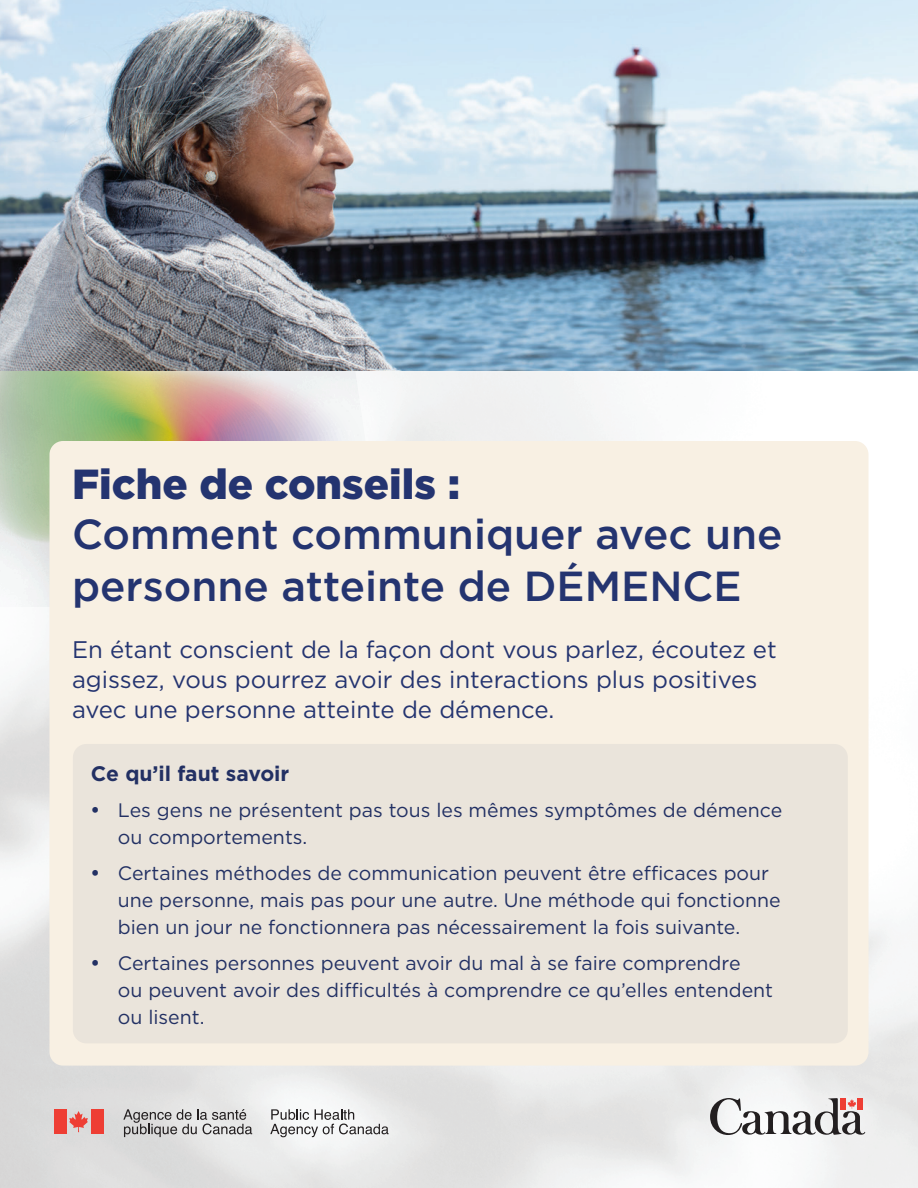
<style>
.page{position:relative;width:918px;height:1188px;background:#fff}
.page>*{position:absolute;margin:0;border:0;box-sizing:border-box;transform-origin:0 0}
.t1{font:500 42px/52.5px "Gotham HTF";color:#243470}
.t2{font:900 42px "Gotham HTF";color:#243470}
.t3{font:24px/30px "Gotham HTF";color:#243470}
.t4{font:700 21px "Gotham HTF";color:#243470}
.t5{font:19.5px/27px "Gotham HTF";color:#243470}
</style>
<div class="page">
<img style="left:0;top:371px;width:918px;height:817px">
<svg style="left:14px;top:371px;width:258px;height:186px;background:#bfc8b8"></svg>
<img style="left:34px;top:371px;width:221px;height:176px">
<svg style="left:710px;top:1098px;width:155px;height:37px"></svg>
<div style="left:54px;top:1109px;width:12px;height:25px;background:#ee3e34"></div>
<svg style="left:69px;top:1111px;width:19px;height:21px"></svg>
<div style="left:91px;top:1109px;width:12px;height:25px;background:#ee3e34"></div>
<svg style="left:270px;top:1109px;width:119px;height:28px"></svg>
<svg style="left:123px;top:1109px;width:129px;height:28px;background:#b7b7b6"></svg>
<img style="left:0;top:0;width:918px;height:371px">
<div style="left:50px;top:441px;width:818px;height:625px;background:#f8f0e3;border-radius:14px"></div>
<div style="left:73px;top:744px;width:775px;height:299px;background:#eae4db;border-radius:14px"></div>
<h1 class="t2" style="left:72px;top:460px;width:390px">Fiche de conseils :</h1>
<h1 class="t1" style="left:72px;top:507px;width:712px">Comment communiquer avec une personne atteinte de DÉMENCE</h1>
<p class="t3" style="left:72px;top:635px;width:706px">En étant conscient de la façon dont vous parlez, écoutez et agissez, vous pourrez avoir des interactions plus positives avec une personne atteinte de démence.</p>
<p class="t4" style="left:91px;top:761px;width:200px">Ce qu’il faut savoir</p>
<p class="t5" style="left:118px;top:796px;width:666px">Les gens ne présentent pas tous les mêmes symptômes de démence ou comportements.</p>
<p class="t5" style="left:118px;top:859px;width:664px">Certaines méthodes de communication peuvent être efficaces pour une personne, mais pas pour une autre. Une méthode qui fonctionne bien un jour ne fonctionnera pas nécessairement la fois suivante.</p>
<p class="t5" style="left:118px;top:949px;width:657px">Certaines personnes peuvent avoir du mal à se faire comprendre<br>ou peuvent avoir des difficultés à comprendre ce qu’elles entendent ou lisent.</p>
</div>
